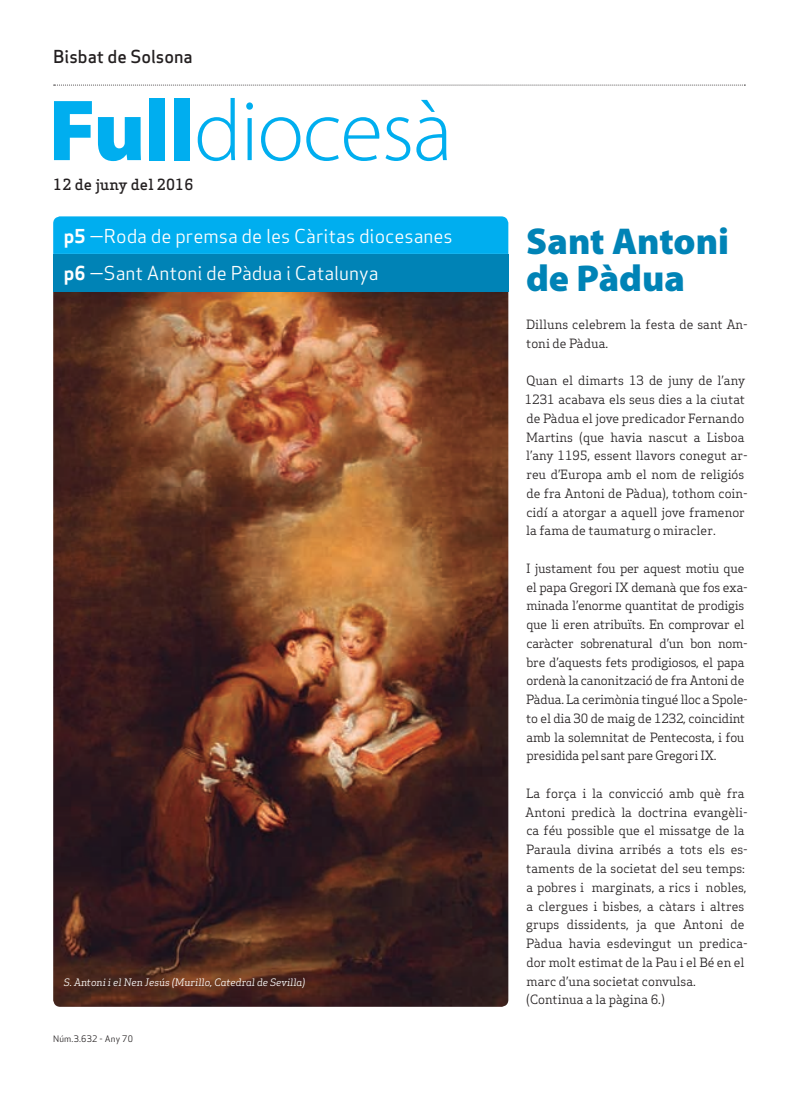
<style>
.page{position:relative;width:798px;height:1099px;background:#fff}
.page>*{position:absolute;margin:0;border:0;box-sizing:border-box;transform-origin:0 0}
.Titulars{font:300 87.5px "Myriad Pro";letter-spacing:-.015em;color:#00aeef}
.Titulars-2{font:900 37.5px/37.5px "Myriad Pro";color:#0083b6}
.Destacat_Portada{font:18.75px "Apex Sans Book T";color:#fff}
.Capçalera{font:17.5px "Apex Sans Medium T";color:#231f20}
.Data{font:500 15px "Apex Serif";letter-spacing:.01em;color:#231f20}
.Text_General{font:12.5px/18.8px "Apex Serif";color:#231f20}
.Text_General-2{font:12.5px/18.8px "Apex Serif";letter-spacing:-.02em;color:#231f20}
.t1{font:italic 10px "Apex Serif";color:#fff}
.Titulars-3{font:8.75px "Apex Sans Book T";letter-spacing:.02em;color:#231f20}
.s1{font-weight:900}
.s2{font-family:"Apex Sans Bold T"}
</style>
<div class="page">
<img style="left:53px;top:291px;width:455px;height:715px">
<svg style="left:54px;top:85px;width:691px;height:1px"></svg>
<div style="left:53px;top:216px;width:455px;height:38px;background:#00aeef"></div>
<div style="left:53px;top:254px;width:455px;height:37px;background:#0083b6"></div>
<p class="Capçalera" style="left:53px;top:45px;width:141px">Bisbat de Solsona</p>
<p class="Titulars" style="left:49px;top:78px;width:405px"><span class="s1">Full</span>diocesà</p>
<p class="Data" style="left:53px;top:175px;width:142px">12 de juny del 2016</p>
<p class="Destacat_Portada" style="left:64px;top:224px;width:390px"><span class="s2">p5</span> —Roda de premsa de les Càritas diocesanes</p>
<p class="Destacat_Portada" style="left:64px;top:261px;width:316px"><span class="s2">p6</span> —Sant Antoni de Pàdua i Catalunya</p>
<p class="t1" style="left:64px;top:975px;width:243px">S. Antoni i el Nen Jesús (Murillo, Catedral de Sevilla)</p>
<p class="Titulars-3" style="left:53px;top:1032px;width:81px">Núm.3.632 - Any 70</p>
<p class="Titulars-2" style="left:526px;top:221px;width:204px">Sant Antoni de Pàdua</p>
<p class="Text_General" style="left:526px;top:315px;width:223px">Dilluns celebrem la festa de sant An&shy;toni de Pàdua.</p>
<p class="Text_General" style="left:524px;top:371px;width:224px">Quan el dimarts 13 de juny de l’any 1231 acabava els seus dies a la ciutat de Pàdua el jove predicador Fernando Martins (que havia nascut a Lisboa l’any 1195, essent llavors conegut ar&shy;reu d’Europa amb el nom de religiós de fra Antoni de Pàdua), tothom coin&shy;cidí a atorgar a aquell jove framenor la fama de taumaturg o miracler.</p>
<p class="Text_General-2" style="left:526px;top:558px;width:223px">I justament fou per aquest motiu que el papa Gregori IX demanà que fos exa&shy;minada l’enorme quantitat de prodigis que li eren atribuïts. En comprovar el caràcter sobrenatural d’un bon nom&shy;bre d’aquests fets prodigiosos, el papa ordenà la canonització de fra Antoni de Pàdua. La cerimònia tingué lloc a Spole&shy;to el dia 30 de maig de 1232, coincidint amb la solemnitat de Pentecosta, i fou presidida pel sant pare Gregori IX.</p>
<p class="Text_General" style="left:525px;top:783px;width:224px">La força i la convicció amb què fra Antoni predicà la doctrina evangèli&shy;ca féu possible que el missatge de la Paraula divina arribés a tots els es&shy;taments de la societat del seu temps: a pobres i marginats, a rics i nobles, a clergues i bisbes, a càtars i altres grups dissidents, ja que Antoni de Pàdua havia esdevingut un predica&shy;dor molt estimat de la Pau i el Bé en el marc d’una societat convulsa.</p>
<p class="Text_General" style="left:526px;top:990px;width:140px">(Continua a la pàgina 6.)</p>
</div>
